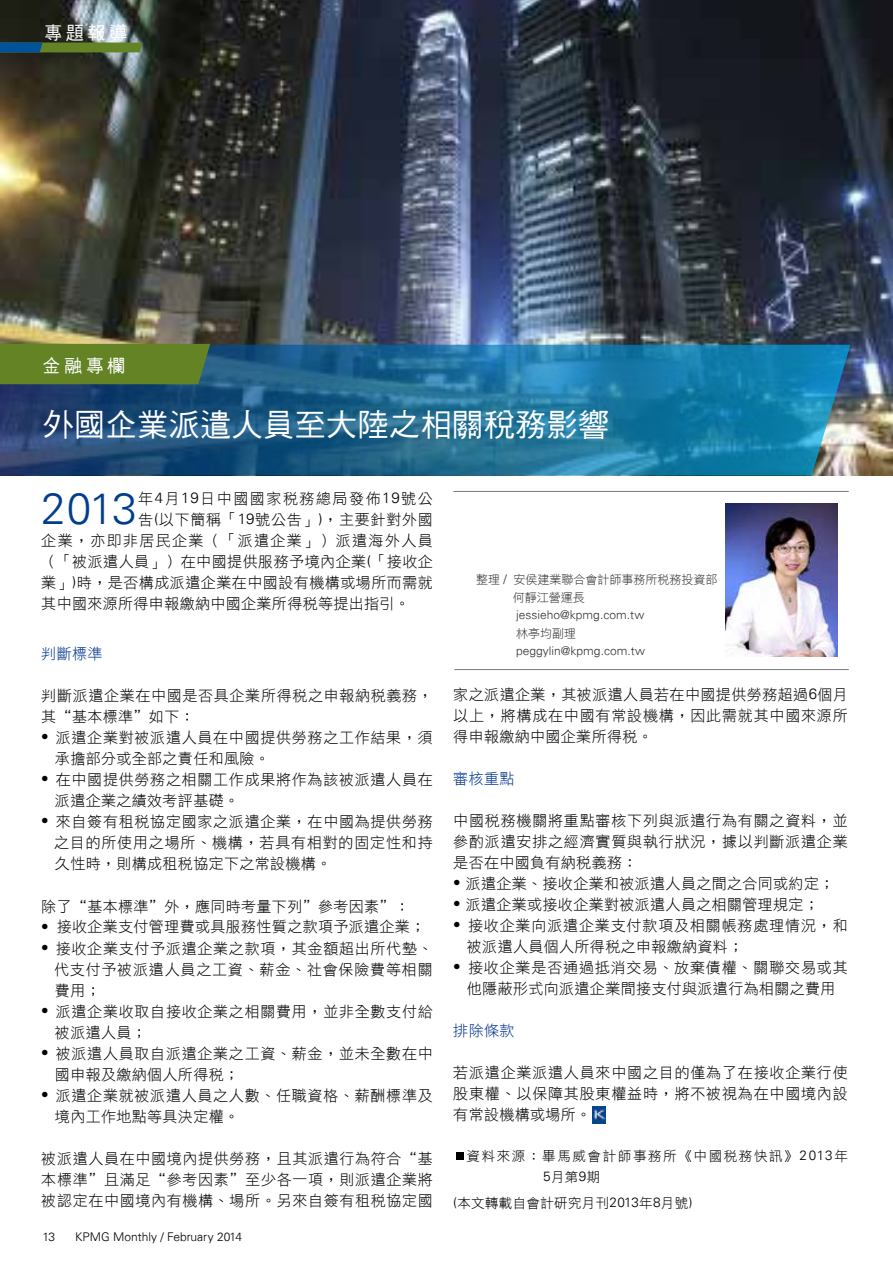
<style>
.page{position:relative;width:893px;height:1263px;background:#fff}
.page>*{position:absolute;margin:0;border:0;box-sizing:border-box;transform-origin:0 0}
.t1{font:300 44.1px "Univers 45";color:#003e8c}
.t2{font:31.5px "DF Hei Md HK BF";color:#fff}
.t3{font:18px "DF Hei Md HK BF";letter-spacing:.2em;color:#fff}
.t4{font:15px/21px "DF Hei Lt HK BF";letter-spacing:.045em;color:#000}
.t5{font:15px/21px "DF Hei Lt HK BF";letter-spacing:.025em;color:#000;text-align:center}
.t6{font:15px "DF Hei Lt HK BF";letter-spacing:.09em;color:#000}
.t7{font:15px "DF Hei Lt HK BF";letter-spacing:.105em;color:#000}
.t8{font:15px "DF Hei Lt HK BF";letter-spacing:.025em;color:#00338d}
.t9{font:300 15px "Univers 45";color:#000}
.t10{font:13.5px/21.8px "DF Hei Lt HK BF";letter-spacing:.12em;color:#000}
.t11{font:13.5px "DF Hei Lt HK BF";letter-spacing:.025em;color:#000}
.t12{font:300 12px "Univers 45";color:#333}
.t13{font:12px/18px "DF Hei Lt HK BF";color:#333}
.t14{font:300 12px "Univers 45";color:#000}
.s1{font-family:"Univers 45";font-weight:300}
</style>
<div class="page">
<img style="left:0;top:0;width:893px;height:476px">
<svg style="left:0;top:345px;width:850px;height:131px;background:#206a93"></svg>
<div style="left:0;top:344px;width:210px;height:40px;background:#648325"></div>
<div style="left:456px;top:1152px;width:7px;height:7px;background:#000101"></div>
<img style="left:592px;top:1107px;width:13px;height:16px">
<img style="left:725px;top:503px;width:112px;height:154px">
<hr style="left:453px;top:491px;width:396px;height:1px;background:#808284">
<hr style="left:454px;top:669px;width:395px;height:1px;background:#808284">
<svg style="left:0;top:43px;width:143px;height:9px"></svg>
<p class="t3" style="left:44px;top:24px;width:84px">專題報導</p>
<p class="t3" style="left:43px;top:357px;width:84px">金融專欄</p>
<h2 class="t2" style="left:42px;top:409px;width:569px">外國企業派遣人員至大陸之相關稅務影響</h2>
<h1 class="t1" style="left:41px;top:482px;width:97px">2013</h1>
<p class="t7" style="left:138px;top:491px;width:296px">年<span class="s1">4</span>月<span class="s1">19</span>日中國國家稅務總局發佈<span class="s1">19</span>號公</p>
<p class="t4" style="left:138px;top:509px;width:296px">告<span class="s1">(</span>以下簡稱「<span class="s1">19</span>號公告」<span class="s1">)</span>，主要針對外國</p>
<p class="t6" style="left:41px;top:533px;width:393px">企業，亦即非居民企業（「派遣企業」）派遣海外人員</p>
<p class="t4" style="left:41px;top:551px;width:393px">（「被派遣人員」）在中國提供服務予境內企業<span class="s1">(</span>「接收企</p>
<p class="t4" style="left:41px;top:572px;width:393px">業」<span class="s1">)</span>時，是否構成派遣企業在中國設有機構或場所而需就</p>
<p class="t5" style="left:41px;top:593px;width:370px">其中國來源所得申報繳納中國企業所得稅等提出指引。</p>
<p class="t8" style="left:41px;top:646px;width:63px">判斷標準</p>
<p class="t4" style="left:41px;top:685px;width:393px">判斷派遣企業在中國是否具企業所得稅之申報納稅義務，其“基本標準＂如下：</p>
<p class="t4" style="left:55px;top:727px;width:379px;text-indent:-14px"><span class="s1">•</span> 派遣企業對被派遣人員在中國提供勞務之工作結果，須承擔部分或全部之責任和風險。</p>
<p class="t4" style="left:55px;top:769px;width:379px;text-indent:-14px"><span class="s1">•</span> 在中國提供勞務之相關工作成果將作為該被派遣人員在派遣企業之績效考評基礎。</p>
<p class="t4" style="left:54px;top:811px;width:380px;text-align:justify;text-indent:-13px"><span class="s1">•</span> 來自簽有租稅協定國家之派遣企業，在中國為提供勞務之目的所使用之場所、機構，若具有相對的固定性和持久性時，則構成租稅協定下之常設機構。</p>
<p class="t5" style="left:41px;top:895px;width:370px">除了“基本標準＂外，應同時考量下列＂參考因素＂：</p>
<p class="t9" style="left:41px;top:917px;width:9px">•</p>
<p class="t4" style="left:54px;top:937px;width:380px;text-align:justify;text-indent:-13px"><span class="s1">•</span> 接收企業支付予派遣企業之款項，其金額超出所代墊、代支付予被派遣人員之工資、薪金、社會保險費等相關費用；</p>
<p class="t4" style="left:55px;top:1000px;width:379px;text-indent:-14px"><span class="s1">•</span> 派遣企業收取自接收企業之相關費用，並非全數支付給被派遣人員；</p>
<p class="t4" style="left:55px;top:1042px;width:379px;text-indent:-14px"><span class="s1">•</span> 被派遣人員取自派遣企業之工資、薪金，並未全數在中國申報及繳納個人所得稅；</p>
<p class="t4" style="left:55px;top:1084px;width:379px;text-indent:-14px"><span class="s1">•</span> 派遣企業就被派遣人員之人數、任職資格、薪酬標準及境內工作地點等具決定權。</p>
<p class="t4" style="left:41px;top:1147px;width:393px;text-align:justify">被派遣人員在中國境內提供勞務，且其派遣行為符合“基本標準＂且滿足“參考因素＂至少各一項，則派遣企業將被認定在中國境內有機構、場所。另來自簽有租稅協定國</p>
<p class="t5" style="left:57px;top:916px;width:370px">接收企業支付管理費或具服務性質之款項予派遣企業；</p>
<p class="t14" style="left:43px;top:1230px;width:14px">13</p>
<p class="t14" style="left:75px;top:1230px;width:168px">KPMG Monthly / February 2014</p>
<p class="t13" style="left:513px;top:571px;width:206px;text-indent:-37px">整理 <span class="s1">/</span> 安侯建業聯合會計師事務所稅務投資部何靜江營運長</p>
<p class="t12" style="left:516px;top:608px;width:130px">jessieho@kpmg.com.tw</p>
<p class="t13" style="left:516px;top:625px;width:61px">林亭均副理</p>
<p class="t12" style="left:516px;top:644px;width:130px">peggylin@kpmg.com.tw</p>
<p class="t4" style="left:453px;top:684px;width:396px;text-align:justify">家之派遣企業，其被派遣人員若在中國提供勞務超過<span class="s1">6</span>個月以上，將構成在中國有常設機構，因此需就其中國來源所得申報繳納中國企業所得稅。</p>
<p class="t8" style="left:453px;top:771px;width:63px">審核重點</p>
<p class="t4" style="left:453px;top:810px;width:396px;text-align:justify">中國稅務機關將重點審核下列與派遣行為有關之資料，並參酌派遣安排之經濟實質與執行狀況，據以判斷派遣企業是否在中國負有納稅義務：</p>
<p class="t5" style="left:453px;top:873px;width:383px"><span class="s1">•</span> 派遣企業、接收企業和被派遣人員之間之合同或約定；</p>
<p class="t5" style="left:453px;top:894px;width:367px"><span class="s1">•</span> 派遣企業或接收企業對被派遣人員之相關管理規定；</p>
<p class="t4" style="left:467px;top:915px;width:382px;text-indent:-14px"><span class="s1">•</span> 接收企業向派遣企業支付款項及相關帳務處理情況，和被派遣人員個人所得稅之申報繳納資料；</p>
<p class="t5" style="left:453px;top:957px;width:396px"><span class="s1">•</span> 接收企業是否通過抵消交易、放棄債權、關聯交易或其他隱蔽形式向派遣企業間接支付與派遣行為相關之費用</p>
<p class="t8" style="left:453px;top:1023px;width:63px">排除條款</p>
<p class="t4" style="left:453px;top:1062px;width:396px;text-align:justify">若派遣企業派遣人員來中國之目的僅為了在接收企業行使股東權、以保障其股東權益時，將不被視為在中國境內設有常設機構或場所。</p>
<p class="t10" style="left:543px;top:1145px;width:306px;text-indent:-77px">資料來源：畢馬威會計師事務所《中國稅務快訊》<span class="s1">2013</span>年<br><span class="s1">5</span>月第<span class="s1">9</span>期</p>
<p class="t11" style="left:453px;top:1196px;width:241px"><span class="s1">(</span>本文轉載自會計研究月刊<span class="s1">2013</span>年<span class="s1">8</span>月號<span class="s1">)</span></p>
</div>
